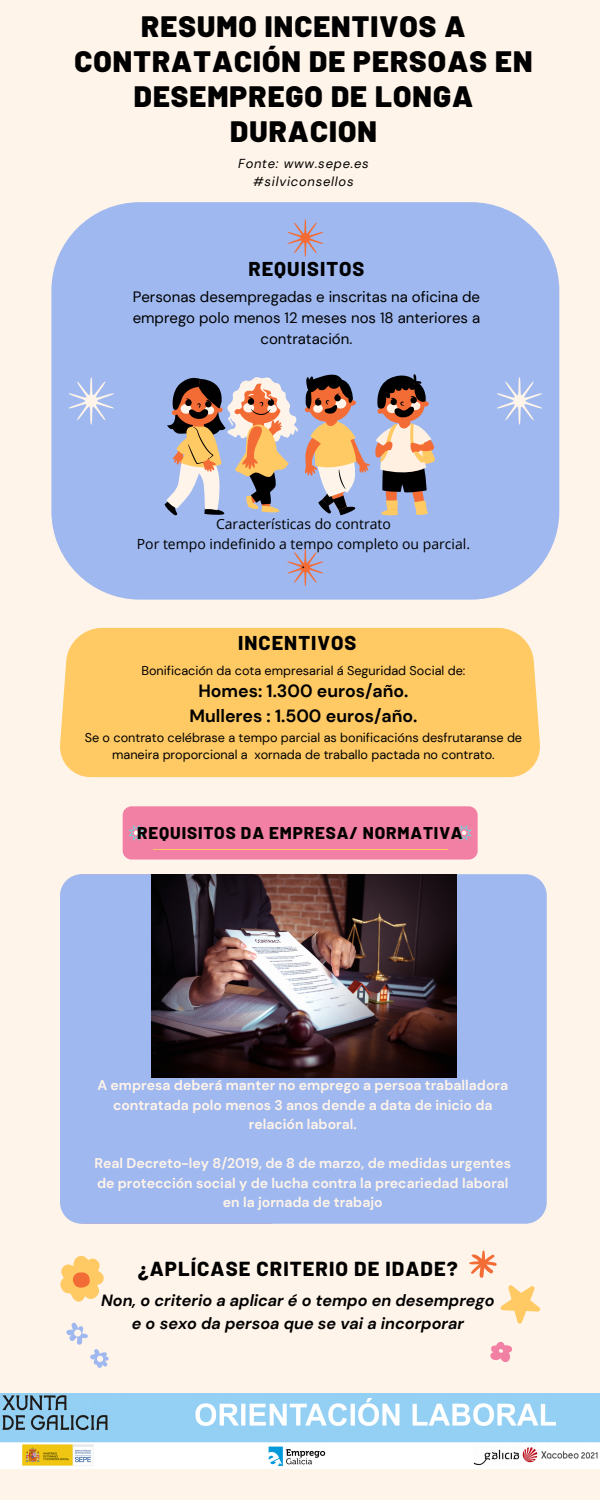
<style>
.page{position:relative;width:600px;height:1500px;background:#fff4e9}
.page>*{position:absolute;margin:0;border:0;box-sizing:border-box;transform-origin:0 0}
.t1{font:900 29.5px/35.2px "Barlow";letter-spacing:.035em;color:#000;text-align:center}
.t2{font:800 20.3px "Barlow";letter-spacing:.05em;color:#000}
.t3{font:800 20px "Barlow";letter-spacing:.05em;color:#000}
.t4{font:700 17.7px "DM Sans";color:#000}
.t5{font:800 17px "Barlow";letter-spacing:.05em;color:#000}
.t6{font:italic 700 16.2px/22.5px "DM Sans";color:#000;text-align:center}
.t7{font:15px/21px "DM Sans";color:#000;text-align:center}
.t8{font:700 14px/19.5px "DM Sans";color:#fff4e9;text-align:center}
.t9{font:14px "Open Sans";color:#000}
.t10{font:italic 13px "DM Sans";letter-spacing:.055em;color:#000}
.t11{font:12.7px/17.2px "DM Sans";color:#000;text-align:center}
</style>
<div class="page">
<div style="left:51px;top:202px;width:508px;height:398px;background:#9fb8ef;border-radius:88px"></div>
<div style="left:60px;top:628px;width:480px;height:149px;background:#ffca64"></div>
<svg style="left:68px;top:219px;width:475px;height:367px"></svg>
<svg style="left:469px;top:1250px;width:71px;height:74px"></svg>
<svg style="left:60px;top:1256px;width:44px;height:46px"></svg>
<svg style="left:490px;top:1342px;width:22px;height:20px"></svg>
<svg style="left:66px;top:1322px;width:43px;height:46px"></svg>
<div style="left:60px;top:874px;width:487px;height:350px;background:#9fb8ef;border-radius:21px"></div>
<img style="left:0;top:1394px;width:600px;height:75px">
<img style="left:151px;top:874px;width:305px;height:203px">
<div style="left:123px;top:806px;width:355px;height:54px;background:#f280a4;border-radius:9px"></div>
<hr style="left:153px;top:849px;width:294px;height:1px;background:#ffca64">
<svg style="left:128px;top:825px;width:344px;height:16px"></svg>
<p class="t1" style="left:74px;top:7px;width:460px">RESUMO INCENTIVOS A<br>CONTRATACIÓN DE PERSOAS EN<br>DESEMPREGO DE LONGA<br>DURACION</p>
<p class="t10" style="left:238px;top:155px;width:132px">Fonte: www.sepe.es</p>
<p class="t10" style="left:253px;top:173px;width:102px">#silviconsellos</p>
<p class="t3" style="left:248px;top:256px;width:118px">REQUISITOS</p>
<p class="t7" style="left:133px;top:287px;width:349px">Personas desempregadas e inscritas na oficina de emprego polo menos 12 meses nos 18 anteriores a contratación.</p>
<p class="t9" style="left:216px;top:514px;width:176px">Características do contrato</p>
<p class="t9" style="left:137px;top:534px;width:335px">Por tempo indefinido a tempo completo ou parcial.</p>
<p class="t9" style="left:302px;top:553px;width:5px">.</p>
<p class="t3" style="left:238px;top:630px;width:120px">INCENTIVOS</p>
<p class="t11" style="left:141px;top:662px;width:326px">Bonificación da cota empresarial á Seguridad Social de:</p>
<p class="t4" style="left:198px;top:680px;width:212px">Homes: 1.300 euros/año.</p>
<p class="t4" style="left:189px;top:705px;width:229px">Mulleres : 1.500 euros/año.</p>
<p class="t11" style="left:85px;top:729px;width:439px">Se o contrato celébrase a tempo parcial as bonificacións desfrutaranse de maneira proporcional a xornada de traballo pactada no contrato.</p>
<p class="t5" style="left:137px;top:822px;width:327px">REQUISITOS DA EMPRESA/ NORMATIVA</p>
<p class="t8" style="left:97px;top:1076px;width:412px">A empresa deberá manter no emprego a persoa traballadora contratada polo menos 3 anos dende a data de inicio da relación laboral.</p>
<p class="t8" style="left:94px;top:1154px;width:418px">Real Decreto-ley 8/2019, de 8 de marzo, de medidas urgentes de protección social y de lucha contra la precariedad laboral en la jornada de trabajo</p>
<p class="t2" style="left:138px;top:1256px;width:322px">¿APLÍCASE CRITERIO DE IDADE?</p>
<p class="t6" style="left:101px;top:1289px;width:395px">Non, o criterio a aplicar é o tempo en desemprego e o sexo da persoa que se vai a incorporar</p>
</div>
